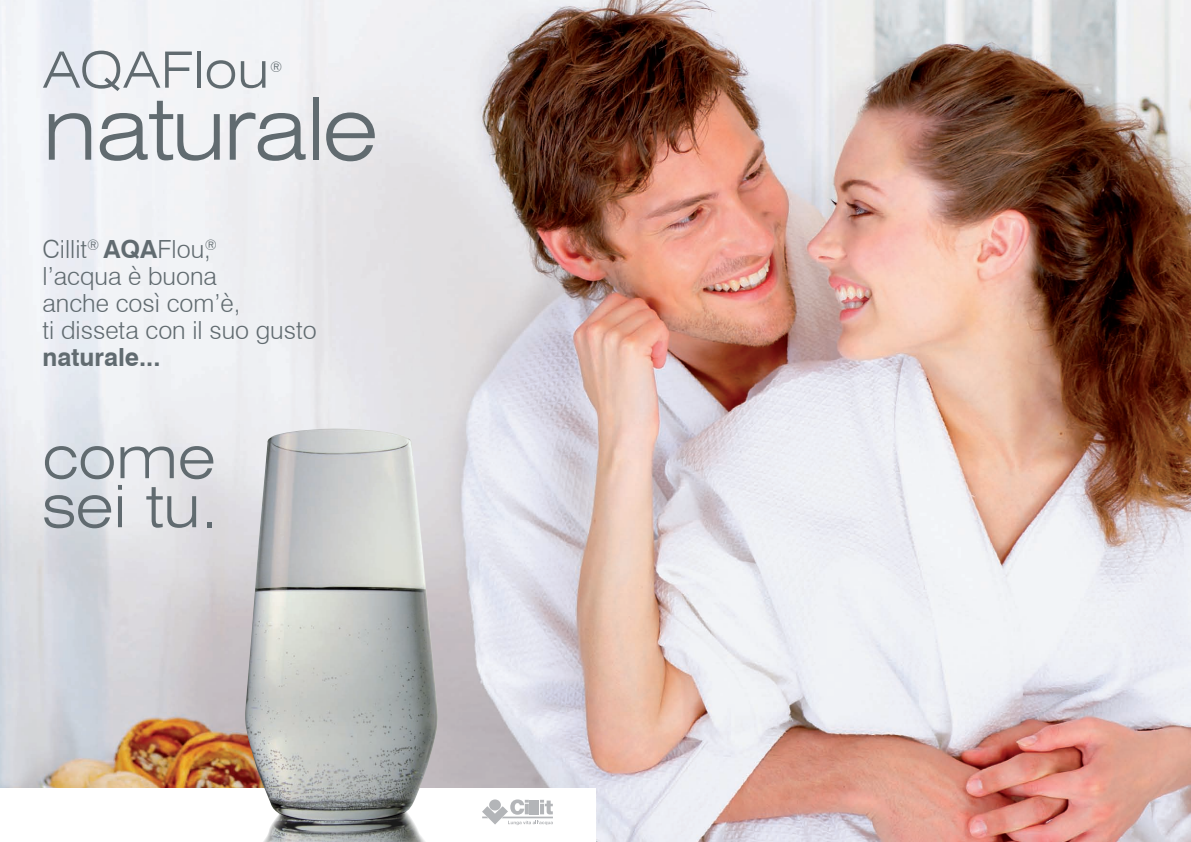
<style>
.page{position:relative;width:1191px;height:842px;background:#fff}
.page>*{position:absolute;margin:0;border:0;box-sizing:border-box;transform-origin:0 0}
.t1{font:300 expanded 86px "Swiss 721 BT";letter-spacing:-.03em;color:#616b70}
.t2{font:300 expanded 58.5px/49px "Swiss 721 BT";color:#616b70}
.t3{font:300 expanded 50px "Swiss 721 BT";color:#616b70}
.t4{font:300 25px/27px "Swiss 721 BT";color:#616b70}
.t5{font:700 25px "Swiss 721 BT";color:#616b70}
.t6{font:300 14.6px "Swiss 721 BT";color:#616b70}
.s1{font-weight:700}
</style>
<div class="page">
<img style="left:0;top:0;width:1191px;height:842px">
<div style="left:0;top:788px;width:595px;height:54px;background:#fff"></div>
<svg style="left:482px;top:799px;width:71px;height:26px"></svg>
<img style="left:263px;top:822px;width:162px;height:20px">
<img style="left:244px;top:428px;width:195px;height:394px">
<h3 class="t3" style="left:43px;top:40px;width:228px">AQAFlou</h3>
<h1 class="t1" style="left:43px;top:78px;width:337px">naturale</h1>
<p class="t6" style="left:270px;top:58px;width:14px">®</p>
<p class="t4" style="left:43px;top:235px;width:276px">Cillit<sup>®</sup> <span class="s1">AQA</span>Flou,<br>l’acqua è buona<br>anche così com’è,<br>ti disseta con il suo gusto</p>
<p class="t5" style="left:43px;top:342px;width:119px">naturale...</p>
<p class="t6" style="left:205px;top:236px;width:14px">®</p>
<h2 class="t2" style="left:43px;top:433px;width:178px">come sei tu.</h2>
</div>
